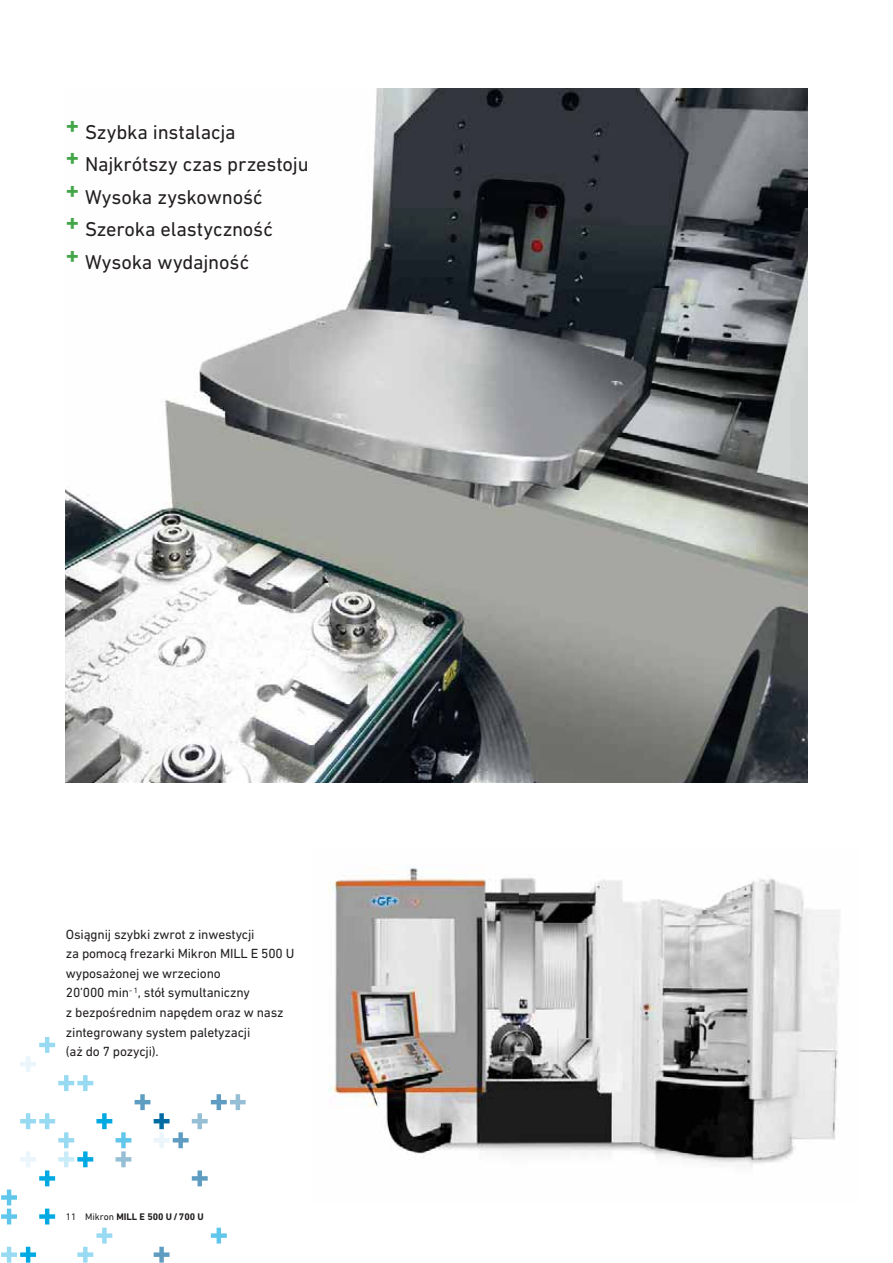
<style>
.page{position:relative;width:893px;height:1263px;background:#fff}
.page>*{position:absolute;margin:0;border:0;box-sizing:border-box;transform-origin:0 0}
.t1{font:20.4px/32.5px "DIN Next W1 G";letter-spacing:-.01em;color:#231f20}
.t2{font:13.5px/19.5px "DIN Next W1 G";letter-spacing:-.01em;color:#231f20}
.t3{font:700 9.75px "DIN Next W1 G";color:#231f20}
.s1{font-weight:400}
</style>
<div class="page">
<svg style="left:1px;top:1037px;width:245px;height:226px"></svg>
<img style="left:328px;top:867px;width:512px;height:300px">
<img style="left:66px;top:88px;width:741px;height:694px">
<h1 class="t1" style="left:66px;top:117px;width:244px"><sup>+</sup> Szybka instalacja<br><sup>+</sup> Najkrótszy czas przestoju <sup>+</sup> Wysoka zyskowność<br><sup>+</sup> Szeroka elastyczność<br><sup>+</sup> Wysoka wydajność</h1>
<p class="t2" style="left:66px;top:926px;width:230px">Osiągnij szybki zwrot z inwestycji<br>za pomocą frezarki Mikron MILL E 500 U wyposażonej we wrzeciono<br>20’000 min<sup>-</sup> <sup>1</sup>, stół symultaniczny<br>z bezpośrednim napędem oraz w nasz zintegrowany system paletyzacji<br>(aż do 7 pozycji).</p>
<p class="t3" style="left:66px;top:1213px;width:139px"><span class="s1">11 Mikron</span> MILL E 500 U / 700 U</p>
</div>
